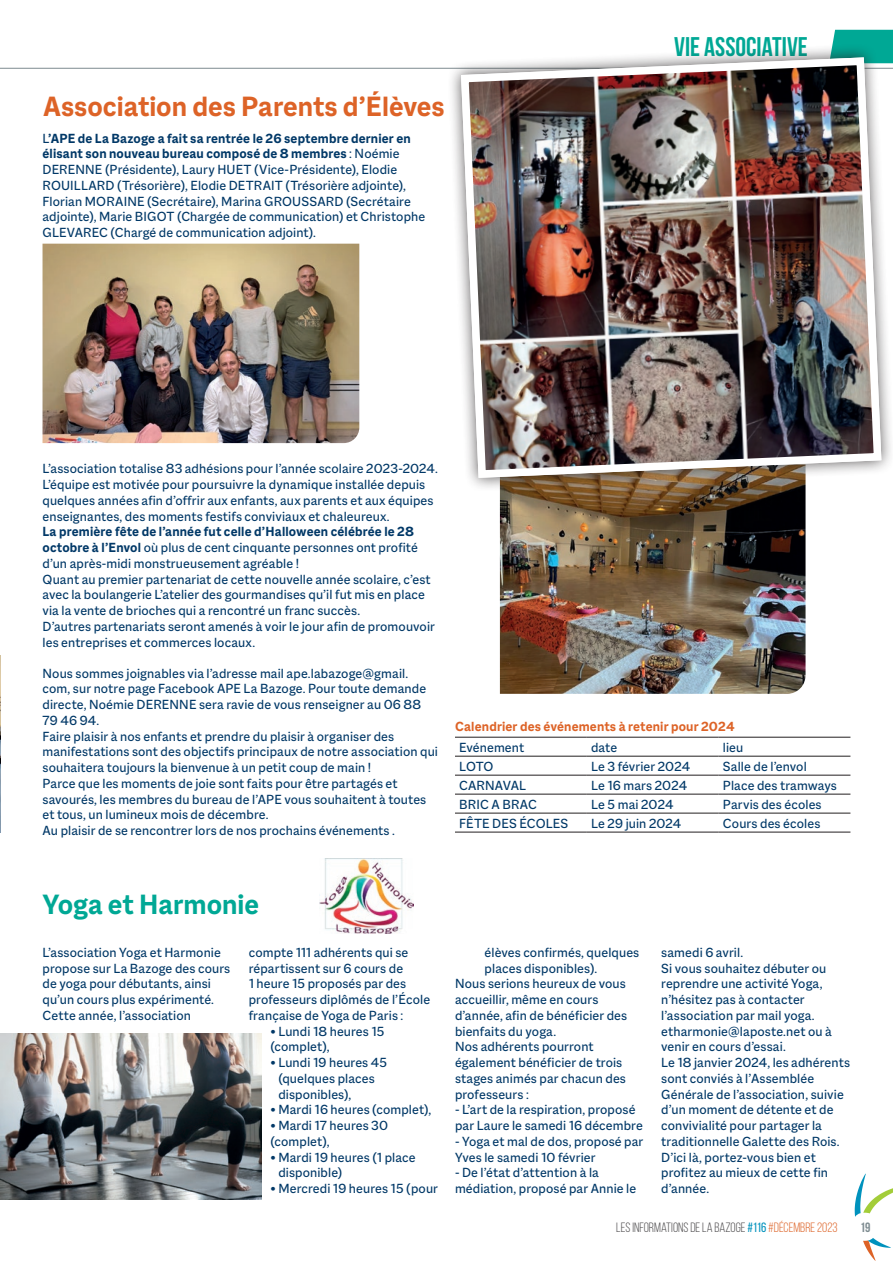
<style>
.page{position:relative;width:893px;height:1263px;background:#fff}
.page>*{position:absolute;margin:0;border:0;box-sizing:border-box;transform-origin:0 0}
.t1{font:700 30px "Macklin Sans";color:#dd6327}
.t2{font:700 30px "Macklin Sans";color:#00a895}
.t3{font:700 27px "Bebas Neue";letter-spacing:.005em;color:#00a895}
.t4{font:14.25px/15.8px "Macklin Sans";letter-spacing:.01em;color:#013867}
.t5{font:700 14.25px "Macklin Sans";letter-spacing:.01em;color:#dd6327}
.t6{font:13.5px "Bebas Neue";color:#4d4b4d}
.t7{font:700 13.5px "Bebas Neue";color:#7d8b90}
.s1{font-weight:700}
.s2{color:#0092bd}
.s3{color:#dd6327}
</style>
<div class="page">
<hr style="left:0;top:68px;width:893px;height:1px;background:#7d8b90">
<svg style="left:855px;top:1174px;width:38px;height:43px"></svg>
<svg style="left:863px;top:1238px;width:28px;height:23px"></svg>
<svg style="left:832px;top:30px;width:61px;height:14px"></svg>
<img style="left:320px;top:858px;width:93px;height:75px">
<img style="left:43px;top:244px;width:316px;height:199px">
<img style="left:500px;top:492px;width:305px;height:202px">
<img style="left:0;top:656px;width:1px;height:176px">
<hr style="left:455px;top:737px;width:132px;height:1px;background:#231f20">
<hr style="left:587px;top:737px;width:132px;height:1px;background:#231f20">
<hr style="left:719px;top:737px;width:131px;height:1px;background:#231f20">
<hr style="left:455px;top:756px;width:132px;height:1px;background:#231f20">
<hr style="left:587px;top:756px;width:132px;height:1px;background:#231f20">
<hr style="left:719px;top:756px;width:131px;height:1px;background:#231f20">
<hr style="left:455px;top:775px;width:132px;height:1px;background:#231f20">
<hr style="left:587px;top:775px;width:132px;height:1px;background:#231f20">
<hr style="left:719px;top:775px;width:131px;height:1px;background:#231f20">
<hr style="left:455px;top:794px;width:132px;height:1px;background:#231f20">
<hr style="left:587px;top:794px;width:132px;height:1px;background:#231f20">
<hr style="left:719px;top:794px;width:131px;height:1px;background:#231f20">
<hr style="left:455px;top:813px;width:132px;height:1px;background:#231f20">
<hr style="left:587px;top:813px;width:132px;height:1px;background:#231f20">
<hr style="left:719px;top:813px;width:131px;height:1px;background:#231f20">
<hr style="left:455px;top:832px;width:132px;height:1px;background:#231f20">
<hr style="left:587px;top:832px;width:132px;height:1px;background:#231f20">
<hr style="left:719px;top:832px;width:131px;height:1px;background:#231f20">
<div style="left:447px;top:44px;width:446px;height:448px;background:#231f20;opacity:.73"></div>
<img style="left:461px;top:57px;width:420px;height:421px">
<div style="left:461px;top:58px;width:420px;height:420px;border:8px solid #fff;border-radius:17px"></div>
<img style="left:0;top:1033px;width:262px;height:166px">
<h1 class="t1" style="left:43px;top:89px;width:403px">Association des Parents d’Élèves</h1>
<p class="t4" style="left:43px;top:130px;width:384px">L<span class="s1">’APE de La Bazoge a fait sa rentrée le 26 septembre dernier en élisant son nouveau bureau composé de 8 membres</span> : Noémie DERENNE (Présidente), Laury HUET (Vice-Présidente), Elodie ROUILLARD (Trésorière), Elodie DETRAIT (Trésorière adjointe), Florian MORAINE (Secrétaire), Marina GROUSSARD (Secrétaire adjointe), Marie BIGOT (Chargée de communication) et Christophe GLEVAREC (Chargé de communication adjoint).</p>
<h2 class="t3" style="left:674px;top:32px;width:135px">VIE ASSOCIATIVE</h2>
<p class="t4" style="left:43px;top:461px;width:397px">L’association totalise 83 adhésions pour l’année scolaire 2023-2024.<br>L’équipe est motivée pour poursuivre la dynamique installée depuis quelques années afin d’offrir aux enfants, aux parents et aux équipes enseignantes, des moments festifs conviviaux et chaleureux.</p>
<p class="t4" style="left:43px;top:524px;width:394px"><span class="s1">La première fête de l’année fut celle d’Halloween célébrée le 28 octobre à l’Envol</span> où plus de cent cinquante personnes ont profité d’un après-midi monstrueusement agréable !<br>Quant au premier partenariat de cette nouvelle année scolaire, c’est avec la boulangerie L’atelier des gourmandises qu’il fut mis en place via la vente de brioches qui a rencontré un franc succès.<br>D’autres partenariats seront amenés à voir le jour afin de promouvoir les entreprises et commerces locaux.</p>
<p class="t4" style="left:43px;top:665px;width:397px">Nous sommes joignables via l’adresse mail ape.labazoge@gmail. com, sur notre page Facebook APE La Bazoge. Pour toute demande directe, Noémie DERENNE sera ravie de vous renseigner au 06 88<br>79 46 94.<br>Faire plaisir à nos enfants et prendre du plaisir à organiser des manifestations sont des objectifs principaux de notre association qui souhaitera toujours la bienvenue à un petit coup de main !<br>Parce que les moments de joie sont faits pour être partagés et savourés, les membres du bureau de l’APE vous souhaitent à toutes et tous, un lumineux mois de décembre.<br>Au plaisir de se rencontrer lors de nos prochains événements .</p>
<p class="t5" style="left:455px;top:718px;width:281px">Calendrier des événements à retenir pour 2024</p>
<p class="t4" style="left:459px;top:739px;width:66px">Evénement</p>
<p class="t4" style="left:591px;top:739px;width:28px">date</p>
<p class="t4" style="left:723px;top:739px;width:22px">lieu</p>
<p class="t4" style="left:459px;top:758px;width:36px">LOTO</p>
<p class="t4" style="left:591px;top:758px;width:101px">Le 3 février 2024</p>
<p class="t4" style="left:723px;top:758px;width:85px">Salle de l’envol</p>
<p class="t4" style="left:459px;top:777px;width:68px">CARNAVAL</p>
<p class="t4" style="left:591px;top:777px;width:98px">Le 16 mars 2024</p>
<p class="t4" style="left:723px;top:777px;width:116px">Place des tramways</p>
<p class="t4" style="left:459px;top:796px;width:79px">BRIC A BRAC</p>
<p class="t4" style="left:591px;top:796px;width:84px">Le 5 mai 2024</p>
<p class="t4" style="left:723px;top:796px;width:100px">Parvis des écoles</p>
<p class="t4" style="left:459px;top:815px;width:111px">FÊTE DES ÉCOLES</p>
<p class="t4" style="left:591px;top:815px;width:92px">Le 29 juin 2024</p>
<p class="t4" style="left:723px;top:815px;width:99px">Cours des écoles</p>
<h1 class="t2" style="left:43px;top:887px;width:218px">Yoga et Harmonie</h1>
<p class="t4" style="left:43px;top:944px;width:189px">L’association Yoga et Harmonie propose sur La Bazoge des cours de yoga pour débutants, ainsi qu’un cours plus expérimenté.<br>Cette année, l’association</p>
<p class="t4" style="left:249px;top:944px;width:183px">compte 111 adhérents qui se répartissent sur 6 cours de<br>1 heure 15 proposés par des professeurs diplômés de l’École française de Yoga de Paris :</p>
<p class="t4" style="left:270px;top:1023px;width:116px">• Lundi 18 heures 15 (complet),</p>
<p class="t4" style="left:278px;top:1054px;width:110px;text-indent:-8px">• Lundi 19 heures 45 (quelques places disponibles),</p>
<p class="t4" style="left:270px;top:1102px;width:162px">• Mardi 16 heures (complet),</p>
<p class="t4" style="left:270px;top:1117px;width:119px">• Mardi 17 heures 30 (complet),</p>
<p class="t4" style="left:278px;top:1149px;width:139px;text-indent:-8px">• Mardi 19 heures (1 place disponible)</p>
<p class="t4" style="left:270px;top:1180px;width:169px">• Mercredi 19 heures 15 (pour</p>
<p class="t4" style="left:485px;top:944px;width:156px">élèves confirmés, quelques</p>
<p class="t4" style="left:485px;top:960px;width:114px">places disponibles).</p>
<p class="t4" style="left:455px;top:976px;width:172px">Nous serions heureux de vous</p>
<p class="t4" style="left:455px;top:991px;width:145px">accueillir, même en cours</p>
<p class="t4" style="left:455px;top:1007px;width:174px">d’année, afin de bénéficier des</p>
<p class="t4" style="left:455px;top:1023px;width:103px">bienfaits du yoga.</p>
<p class="t4" style="left:455px;top:1039px;width:140px">Nos adhérents pourront</p>
<p class="t4" style="left:455px;top:1054px;width:169px">également bénéficier de trois</p>
<p class="t4" style="left:455px;top:1070px;width:172px">stages animés par chacun des</p>
<p class="t4" style="left:455px;top:1086px;width:75px">professeurs :</p>
<p class="t4" style="left:455px;top:1102px;width:189px">- L’art de la respiration, proposé par Laure le samedi 16 décembre</p>
<p class="t4" style="left:455px;top:1133px;width:190px">- Yoga et mal de dos, proposé par<br>Yves le samedi 10 février</p>
<p class="t4" style="left:455px;top:1165px;width:183px">- De l’état d’attention à la médiation, proposé par Annie le</p>
<p class="t4" style="left:661px;top:944px;width:190px">samedi 6 avril.<br>Si vous souhaitez débuter ou reprendre une activité Yoga, n’hésitez pas à contacter l’association par mail yoga. etharmonie@laposte.net ou à venir en cours d’essai.<br>Le 18 janvier 2024, les adhérents sont conviés à l’Assemblée<br>Générale de l’association, suivie d’un moment de détente et de convivialité pour partager la traditionnelle Galette des Rois.<br>D’ici là, portez-vous bien et profitez au mieux de cette fin d’année.</p>
<p class="t6" style="left:616px;top:1220px;width:223px">LES INFORMATIONS DE LA BAZOGE <span class="s2">#116</span> <span class="s3">#DÉCEMBRE 2023</span></p>
<p class="t7" style="left:860px;top:1219px;width:12px">19</p>
</div>
